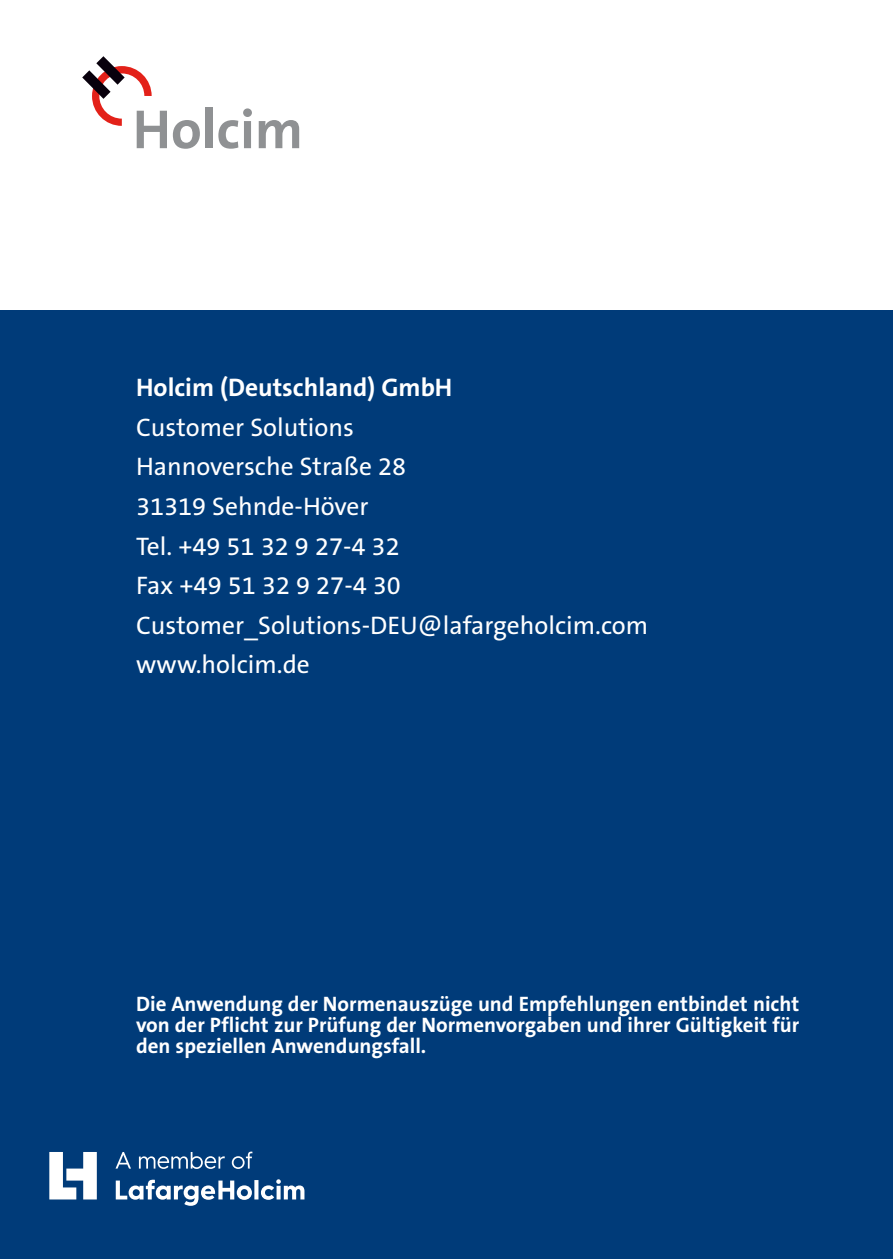
<style>
.page{position:relative;width:893px;height:1259px;background:#fff}
.page>*{position:absolute;margin:0;border:0;box-sizing:border-box;transform-origin:0 0}
.t1{font:25.5px "The Sans B5 Plain";color:#fff}
.t2{font:700 25.5px "The Sans B7";color:#fff}
.t3{font:700 21px/21px "The Sans B7";color:#fff;text-align:justify}
</style>
<div class="page">
<div style="left:0;top:310px;width:893px;height:949px;background:#003b79"></div>
<svg style="left:173px;top:120px;width:27px;height:29px"></svg>
<div style="left:206px;top:108px;width:7px;height:40px;background:#8f9193"></div>
<svg style="left:218px;top:120px;width:20px;height:29px"></svg>
<div style="left:244px;top:121px;width:7px;height:27px;background:#8f9193"></div>
<div style="left:243px;top:108px;width:9px;height:9px;background:#8f9193;border-radius:50%"></div>
<svg style="left:259px;top:120px;width:40px;height:28px"></svg>
<svg style="left:82px;top:56px;width:85px;height:92px"></svg>
<svg style="left:49px;top:1152px;width:48px;height:47px"></svg>
<svg style="left:116px;top:1179px;width:188px;height:26px"></svg>
<svg style="left:116px;top:1151px;width:136px;height:18px"></svg>
<p class="t2" style="left:136px;top:374px;width:318px">Holcim (Deutschland) GmbH</p>
<p class="t1" style="left:136px;top:413px;width:219px">Customer Solutions</p>
<p class="t1" style="left:136px;top:453px;width:272px">Hannoversche Straße 28</p>
<p class="t1" style="left:136px;top:492px;width:234px">31319 Sehnde-Höver</p>
<p class="t1" style="left:136px;top:532px;width:265px">Tel. +49 51 32 9 27-4 32</p>
<p class="t1" style="left:136px;top:572px;width:266px">Fax +49 51 32 9 27-4 30</p>
<p class="t1" style="left:136px;top:611px;width:513px">Customer_Solutions-DEU@lafargeholcim.com</p>
<p class="t1" style="left:136px;top:651px;width:175px">www.holcim.de</p>
<p class="t3" style="left:136px;top:994px;width:665px">Die Anwendung der Normenauszüge und Empfehlungen entbindet nicht von der Pflicht zur Prüfung der Normenvorgaben und ihrer Gültigkeit für den speziellen Anwendungsfall.</p>
</div>
